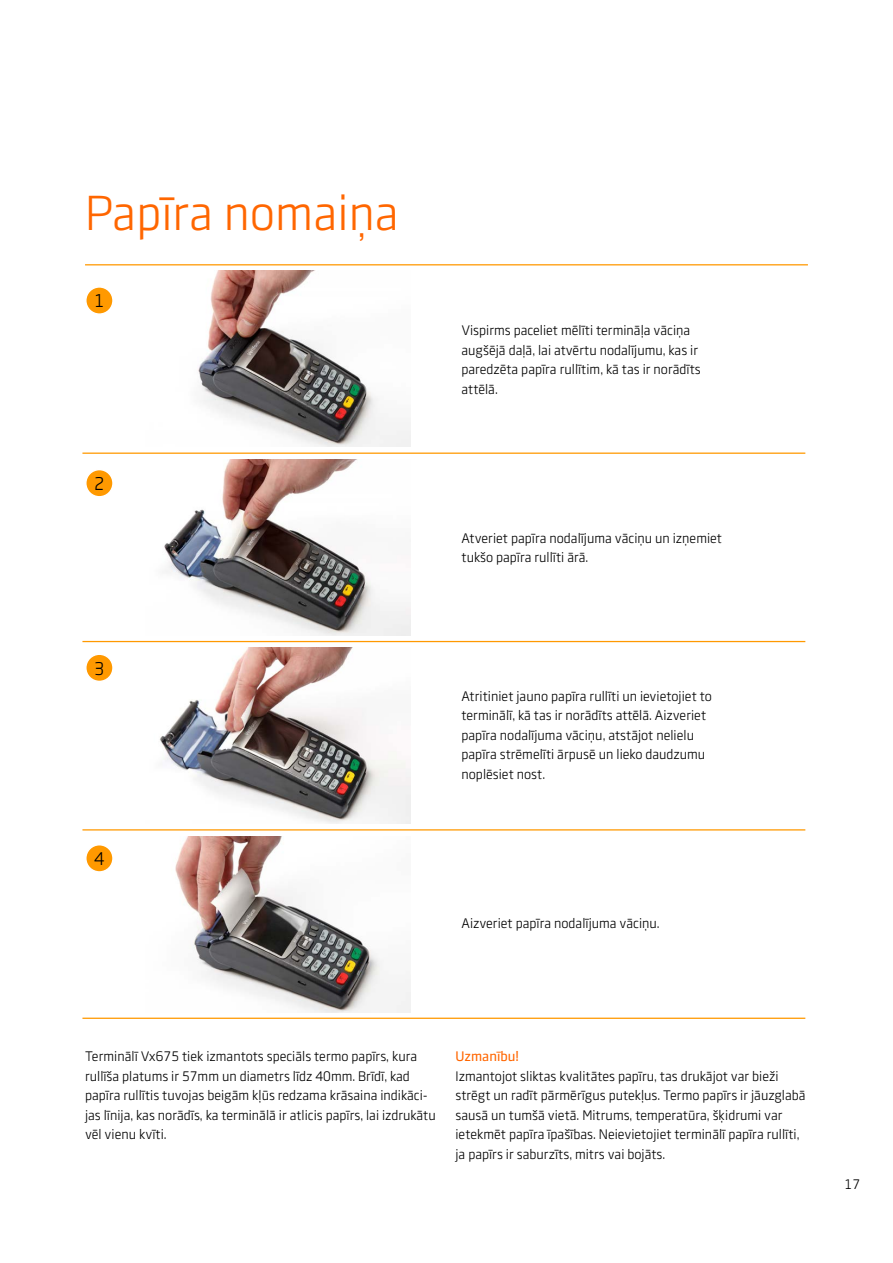
<style>
.page{position:relative;width:893px;height:1263px;background:#fff}
.page>*{position:absolute;margin:0;border:0;box-sizing:border-box;transform-origin:0 0}
.t1{font:48px "Swedbank Sans";color:#f60}
.t2{font:18px "Swedbank Sans";color:#000}
.t3{font:13.5px/19.5px "Swedbank Sans";color:#000}
.t4{font:500 13.5px "Swedbank Sans";color:#f60}
</style>
<div class="page">
<img style="left:198px;top:271px;width:212px;height:176px">
<img style="left:175px;top:836px;width:235px;height:176px">
<img style="left:159px;top:648px;width:251px;height:176px">
<img style="left:164px;top:459px;width:246px;height:176px">
<div style="left:86px;top:287px;width:27px;height:27px;background:#f90;border-radius:50%"></div>
<div style="left:85px;top:286px;width:29px;height:29px;border:2px solid #fff;border-radius:50%"></div>
<div style="left:86px;top:470px;width:27px;height:27px;background:#f90;border-radius:50%"></div>
<div style="left:85px;top:469px;width:29px;height:28px;border:2px solid #fff;border-radius:50%"></div>
<div style="left:86px;top:654px;width:27px;height:27px;background:#f90;border-radius:50%"></div>
<div style="left:85px;top:653px;width:29px;height:29px;border:2px solid #fff;border-radius:50%"></div>
<hr style="left:85px;top:264px;width:723px;height:1px;background:#f90">
<hr style="left:82px;top:452px;width:723px;height:2px;background:#f90">
<hr style="left:82px;top:829px;width:723px;height:1px;background:#f90">
<hr style="left:82px;top:641px;width:723px;height:1px;background:#f90">
<hr style="left:82px;top:1017px;width:723px;height:2px;background:#f90">
<div style="left:86px;top:845px;width:27px;height:27px;background:#f90;border-radius:50%"></div>
<div style="left:85px;top:844px;width:29px;height:29px;border:2px solid #fff;border-radius:50%"></div>
<h1 class="t1" style="left:85px;top:184px;width:315px">Papīra nomaiņa</h1>
<h2 class="t2" style="left:94px;top:290px;width:12px">1</h2>
<h2 class="t2" style="left:94px;top:472px;width:12px">2</h2>
<h2 class="t2" style="left:94px;top:657px;width:12px">3</h2>
<h2 class="t2" style="left:94px;top:848px;width:12px">4</h2>
<p class="t3" style="left:461px;top:321px;width:241px">Vispirms paceliet mēlīti termināļa vāciņa augšējā daļā, lai atvērtu nodalījumu, kas ir paredzēta papīra rullītim, kā tas ir norādīts attēlā.</p>
<p class="t3" style="left:461px;top:528px;width:262px">Atveriet papīra nodalījuma vāciņu un izņemiet tukšo papīra rullīti ārā.</p>
<p class="t3" style="left:461px;top:686px;width:252px">Atritiniet jauno papīra rullīti un ievietojiet to terminālī, kā tas ir norādīts attēlā. Aizveriet papīra nodalījuma vāciņu, atstājot nelielu papīra strēmelīti ārpusē un lieko daudzumu noplēsiet nost.</p>
<p class="t3" style="left:461px;top:913px;width:200px">Aizveriet papīra nodalījuma vāciņu.</p>
<p class="t3" style="left:85px;top:1047px;width:352px">Terminālī Vx675 tiek izmantots speciāls termo papīrs, kura rullīša platums ir 57mm un diametrs līdz 40mm. Brīdī, kad papīra rullītis tuvojas beigām kļūs redzama krāsaina indikāci&shy;jas līnija, kas norādīs, ka terminālā ir atlicis papīrs, lai izdrukātu vēl vienu kvīti.</p>
<p class="t4" style="left:455px;top:1048px;width:65px">Uzmanību!</p>
<p class="t3" style="left:455px;top:1066px;width:352px">Izmantojot sliktas kvalitātes papīru, tas drukājot var bieži strēgt un radīt pārmērīgus putekļus. Termo papīrs ir jāuzglabā sausā un tumšā vietā. Mitrums, temperatūra, šķidrumi var ietekmēt papīra īpašības. Neievietojiet terminālī papīra rullīti, ja papīrs ir saburzīts, mitrs vai bojāts.</p>
<p class="t3" style="left:845px;top:1174px;width:17px">17</p>
</div>
